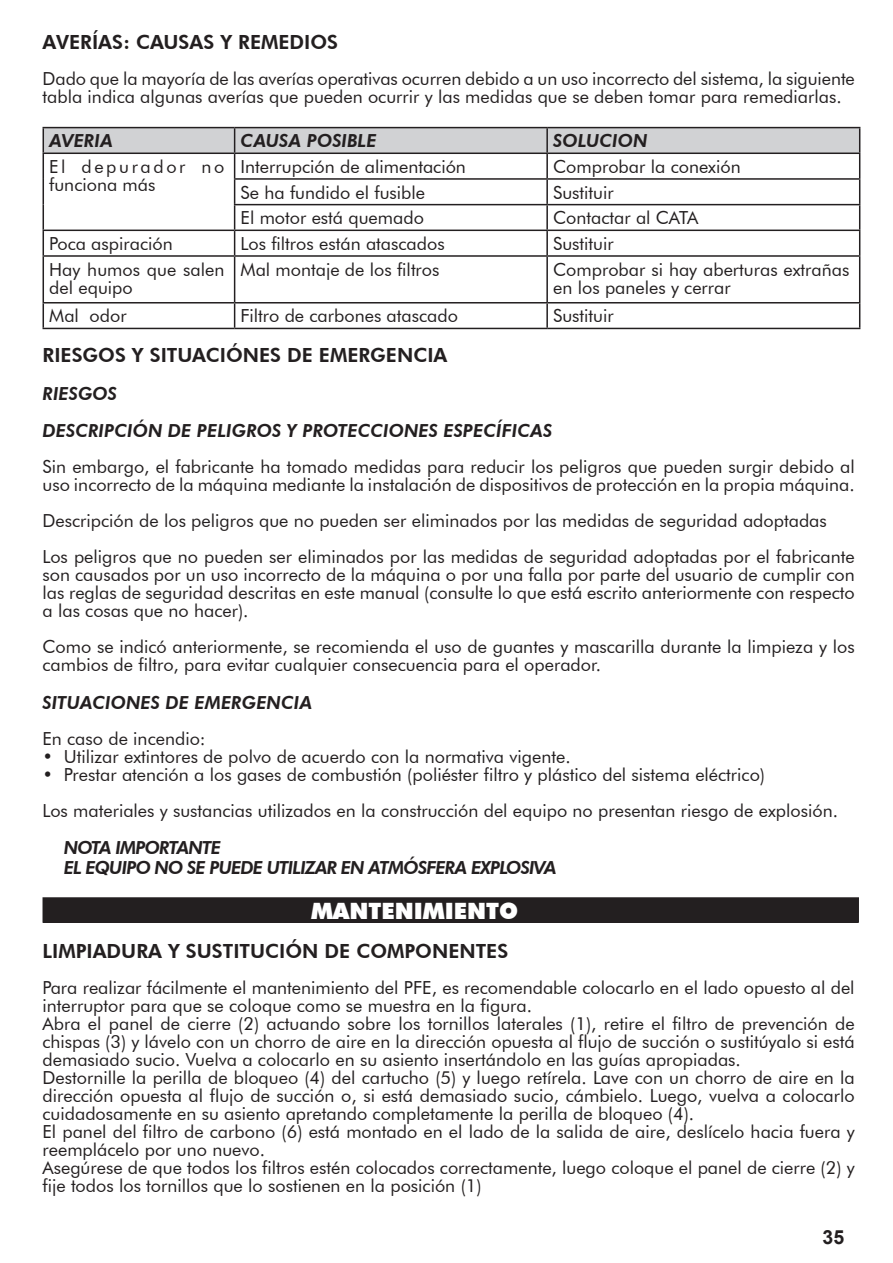
<style>
.page{position:relative;width:893px;height:1263px;background:#fff}
.page>*{position:absolute;margin:0;border:0;box-sizing:border-box;transform-origin:0 0}
.t1{font:900 22.5px "Futura BT";color:#fff}
.t2{font:800 19.5px "Futura BT";color:#231f20}
.t3{font:700 19.5px "Arial";color:#231f20}
.t4{font:18px/18px "Futura BT";color:#231f20}
.t5{font:italic 800 18px/37.5px "Futura BT";color:#231f20}
.t6{font:italic 800 18px/19.5px "Futura BT";letter-spacing:-.05em;color:#231f20}
.t7{font:18px/18px "Futura BT";letter-spacing:.145em;color:#231f20}
</style>
<div class="page">
<div style="left:43px;top:898px;width:815px;height:24px;background:#231f20"></div>
<div style="left:43px;top:897px;width:816px;height:26px;border:2px solid #231f20"></div>
<hr style="left:43px;top:127px;width:192px;height:1px;background:#231f20">
<hr style="left:235px;top:127px;width:312px;height:1px;background:#231f20">
<hr style="left:547px;top:127px;width:313px;height:1px;background:#231f20">
<svg style="left:43px;top:128px;width:817px;height:127px"></svg>
<hr style="left:43px;top:255px;width:192px;height:2px;background:#231f20">
<hr style="left:43px;top:257px;width:1px;height:45px;background:#231f20">
<hr style="left:235px;top:255px;width:312px;height:2px;background:#231f20">
<hr style="left:234px;top:257px;width:1px;height:45px;background:#231f20">
<hr style="left:547px;top:255px;width:313px;height:2px;background:#231f20">
<hr style="left:546px;top:257px;width:2px;height:45px;background:#231f20">
<hr style="left:859px;top:257px;width:1px;height:45px;background:#231f20">
<hr style="left:43px;top:302px;width:192px;height:1px;background:#231f20">
<svg style="left:43px;top:303px;width:1px;height:25px"></svg>
<hr style="left:235px;top:302px;width:312px;height:1px;background:#231f20">
<svg style="left:234px;top:303px;width:1px;height:25px"></svg>
<hr style="left:547px;top:302px;width:313px;height:1px;background:#231f20">
<hr style="left:546px;top:303px;width:2px;height:25px;background:#231f20">
<svg style="left:859px;top:303px;width:1px;height:25px"></svg>
<hr style="left:43px;top:328px;width:192px;height:1px;background:#231f20">
<hr style="left:235px;top:328px;width:312px;height:1px;background:#231f20">
<hr style="left:547px;top:328px;width:313px;height:1px;background:#231f20">
<p class="t2" style="left:43px;top:30px;width:297px">AVERÍAS: CAUSAS Y REMEDIOS</p>
<p class="t4" style="left:43px;top:69px;width:814px">Dado que la mayoría de las averías operativas ocurren debido a un uso incorrecto del sistema, la siguiente tabla indica algunas averías que pueden ocurrir y las medidas que se deben tomar para remediarlas.</p>
<p class="t5" style="left:49px;top:122px;width:65px">AVERIA</p>
<p class="t5" style="left:241px;top:122px;width:138px">CAUSA POSIBLE</p>
<p class="t5" style="left:553px;top:122px;width:96px">SOLUCION</p>
<p class="t7" style="left:49px;top:157px;width:177px">El depurador no funciona más</p>
<p class="t4" style="left:241px;top:157px;width:227px">Interrupción de alimentación</p>
<p class="t4" style="left:553px;top:157px;width:189px">Comprobar la conexión</p>
<p class="t4" style="left:241px;top:183px;width:186px">Se ha fundido el fusible</p>
<p class="t4" style="left:553px;top:183px;width:62px">Sustituir</p>
<p class="t4" style="left:241px;top:209px;width:185px">El motor está quemado</p>
<p class="t4" style="left:553px;top:209px;width:147px">Contactar al CATA</p>
<p class="t4" style="left:49px;top:234px;width:125px">Poca aspiración</p>
<p class="t4" style="left:241px;top:234px;width:206px">Los filtros están atascados</p>
<p class="t4" style="left:553px;top:234px;width:62px">Sustituir</p>
<p class="t4" style="left:49px;top:260px;width:177px">Hay humos que salen del equipo</p>
<p class="t4" style="left:241px;top:260px;width:200px">Mal montaje de los filtros</p>
<p class="t4" style="left:553px;top:260px;width:298px">Comprobar si hay aberturas extrañas en los paneles y cerrar</p>
<p class="t4" style="left:49px;top:307px;width:79px">Mal odor</p>
<p class="t4" style="left:241px;top:307px;width:219px">Filtro de carbones atascado</p>
<p class="t4" style="left:553px;top:307px;width:62px">Sustituir</p>
<p class="t2" style="left:43px;top:343px;width:406px">RIESGOS Y SITUACIÓNES DE EMERGENCIA</p>
<p class="t5" style="left:43px;top:374px;width:511px">RIESGOS<br>DESCRIPCIÓN DE PELIGROS Y PROTECCIONES ESPECÍFICAS</p>
<p class="t4" style="left:43px;top:458px;width:814px">Sin embargo, el fabricante ha tomado medidas para reducir los peligros que pueden surgir debido al uso incorrecto de la máquina mediante la instalación de dispositivos de protección en la propia máquina.</p>
<p class="t4" style="left:43px;top:503px;width:814px;line-height:36px">Descripción de los peligros que no pueden ser eliminados por las medidas de seguridad adoptadas<br>Los peligros que no pueden ser eliminados por las medidas de seguridad adoptadas por el fabricante</p>
<p class="t4" style="left:43px;top:566px;width:814px;text-align:justify">son causados por un uso incorrecto de la máquina o por una falla por parte del usuario de cumplir con las reglas de seguridad descritas en este manual (consulte lo que está escrito anteriormente con respecto a las cosas que no hacer).</p>
<p class="t4" style="left:43px;top:638px;width:814px">Como se indicó anteriormente, se recomienda el uso de guantes y mascarilla durante la limpieza y los cambios de filtro, para evitar cualquier consecuencia para el operador.</p>
<p class="t5" style="left:43px;top:683px;width:271px">SITUACIONES DE EMERGENCIA</p>
<p class="t4" style="left:43px;top:729px;width:165px">En caso de incendio:</p>
<p class="t4" style="left:43px;top:747px;width:530px">• Utilizar extintores de polvo de acuerdo con la normativa vigente.</p>
<p class="t4" style="left:43px;top:756px;width:797px;line-height:36px">• Prestar atención a los gases de combustión (poliéster filtro y plástico del sistema eléctrico)<br>Los materiales y sustancias utilizados en la construcción del equipo no presentan riesgo de explosión.</p>
<p class="t6" style="left:64px;top:838px;width:495px">NOTA IMPORTANTE<br>EL EQUIPO NO SE PUEDE UTILIZAR EN ATMÓSFERA EXPLOSIVA</p>
<p class="t1" style="left:311px;top:897px;width:209px">MANTENIMIENTO</p>
<p class="t2" style="left:43px;top:939px;width:467px">LIMPIADURA Y SUSTITUCIÓN DE COMPONENTES</p>
<p class="t4" style="left:43px;top:978px;width:814px">Para realizar fácilmente el mantenimiento del PFE, es recomendable colocarlo en el lado opuesto al del interruptor para que se coloque como se muestra en la figura.<br>Abra el panel de cierre (2) actuando sobre los tornillos laterales (1), retire el filtro de prevención de chispas (3) y lávelo con un chorro de aire en la dirección opuesta al flujo de succión o sustitúyalo si está demasiado sucio. Vuelva a colocarlo en su asiento insertándolo en las guías apropiadas.<br>Destornille la perilla de bloqueo (4) del cartucho (5) y luego retírela. Lave con un chorro de aire en la dirección opuesta al flujo de succión o, si está demasiado sucio, cámbielo. Luego, vuelva a colocarlo cuidadosamente en su asiento apretando completamente la perilla de bloqueo (4).<br>El panel del filtro de carbono (6) está montado en el lado de la salida de aire, deslícelo hacia fuera y reemplácelo por uno nuevo.<br>Asegúrese de que todos los filtros estén colocados correctamente, luego coloque el panel de cierre (2) y fije todos los tornillos que lo sostienen en la posición (1)</p>
<p class="t3" style="left:823px;top:1224px;width:23px">35</p>
</div>
